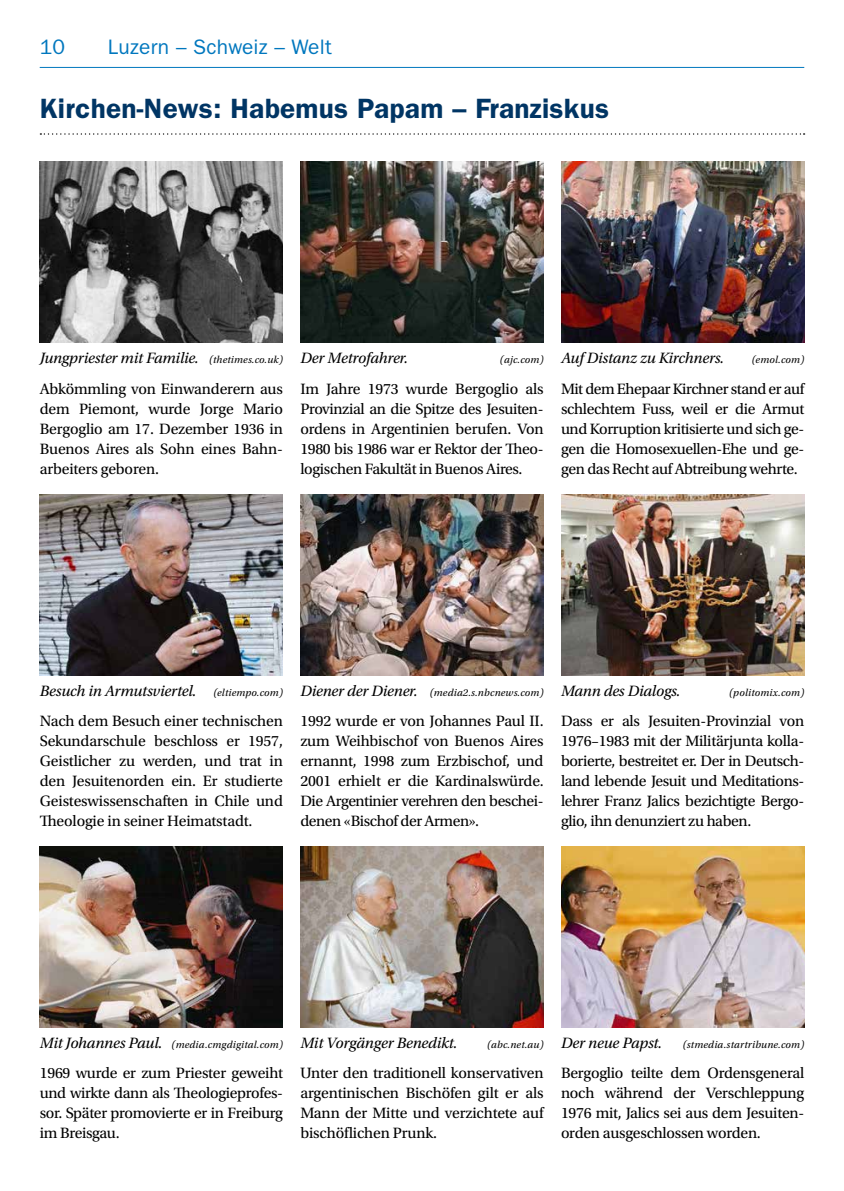
<style>
.page{position:relative;width:844px;height:1191px;background:#fff}
.page>*{position:absolute;margin:0;border:0;box-sizing:border-box;transform-origin:0 0}
.t1{font:600 28px "ITC Franklin Gothic Std";letter-spacing:.01em;color:#003564}
.t2{font:21px "ITC Franklin Gothic Std";letter-spacing:.01em;color:#0077be}
.t3{font:15.75px/20.1px "Utopia Std";letter-spacing:-.02em;color:#000;text-align:justify}
.t4{font:italic 15.75px "Utopia Std";letter-spacing:-.01em;color:#000}
.t5{font:italic 10.5px "Utopia Std";letter-spacing:.02em;color:#000}
.s1{font-size:10.5px}
.s2{font-size:15.75px}
</style>
<div class="page">
<hr style="left:40px;top:67px;width:764px;height:1px;background:#0077be">
<img style="left:40px;top:162px;width:243px;height:181px">
<img style="left:40px;top:494px;width:243px;height:181px">
<img style="left:300px;top:846px;width:243px;height:181px">
<img style="left:40px;top:846px;width:243px;height:181px">
<img style="left:300px;top:162px;width:243px;height:181px">
<img style="left:561px;top:846px;width:243px;height:181px">
<img style="left:561px;top:494px;width:243px;height:181px">
<img style="left:300px;top:494px;width:243px;height:181px">
<img style="left:561px;top:162px;width:243px;height:181px">
<svg style="left:40px;top:133px;width:764px;height:2px"></svg>
<h2 class="t2" style="left:40px;top:35px;width:27px">10</h2>
<h2 class="t2" style="left:108px;top:35px;width:225px">Luzern – Schweiz – Welt</h2>
<h1 class="t1" style="left:40px;top:92px;width:571px">Kirchen-News: Habemus Papam – Franziskus</h1>
<p class="t4" style="left:40px;top:350px;width:245px">Jungpriester mit Familie. <span class="s1">(thetimes.co.uk)</span></p>
<p class="t3" style="left:40px;top:378px;width:245px">Abkömmling von Einwanderern aus dem Piemont, wurde Jorge Mario Bergoglio am 17. Dezember 1936 in Buenos Aires als Sohn eines Bahn&shy;arbeiters geboren.</p>
<p class="t4" style="left:300px;top:350px;width:109px">Der Metrofahrer.</p>
<p class="t5" style="left:500px;top:354px;width:45px">(ajc.com)</p>
<p class="t3" style="left:300px;top:379px;width:245px">Im Jahre 1973 wurde Bergoglio als Provinzial an die Spitze des Jesuiten&shy;ordens in Argentinien berufen. Von 1980 bis 1986 war er Rektor der Theo&shy;logischen Fakultät in Buenos Aires.</p>
<p class="t4" style="left:561px;top:350px;width:164px">Auf Distanz zu Kirchners.</p>
<p class="t5" style="left:751px;top:354px;width:54px">(emol.com)</p>
<p class="t3" style="left:561px;top:379px;width:245px">Mit dem Ehepaar Kirchner stand er auf schlechtem Fuss, weil er die Armut und Korruption kritisierte und sich ge&shy;gen die Homosexuellen-Ehe und ge&shy;gen das Recht auf Abtreibung wehrte.</p>
<p class="t4" style="left:40px;top:682px;width:245px">Besuch in Armutsviertel. <span class="s1">(eltiempo.com)</span></p>
<p class="t3" style="left:40px;top:711px;width:245px">Nach dem Besuch einer technischen Sekundarschule beschloss er 1957, Geistlicher zu werden, und trat in den Jesuitenorden ein. Er studierte Geisteswissenschaften in Chile und Theologie in seiner Heimatstadt.</p>
<p class="t4" style="left:300px;top:682px;width:381px">Diener der Diener. <span class="s1">(media2.s.nbcnews.com)</span> Mann des Dialogs.</p>
<p class="t5" style="left:729px;top:686px;width:77px">(politomix.com)</p>
<p class="t3" style="left:300px;top:711px;width:245px">1992 wurde er von Johannes Paul II. zum Weihbischof von Buenos Aires ernannt, 1998 zum Erzbischof, und 2001 erhielt er die Kardinalswürde.<br>Die Argentinier verehren den beschei&shy;denen «Bischof der Armen».</p>
<p class="t3" style="left:561px;top:711px;width:245px">Dass er als Jesuiten-Provinzial von 1976–1983 mit der Militärjunta kolla&shy;borierte, bestreitet er. Der in Deutsch&shy;land lebende Jesuit und Meditations&shy;lehrer Franz Jalics bezichtigte Bergo&shy;glio, ihn denunziert zu haben.</p>
<p class="t5" style="left:40px;top:1038px;width:245px"><span class="s2">Mit Johannes Paul.</span> (media.cmgdigital.com)</p>
<p class="t3" style="left:40px;top:1063px;width:245px">1969 wurde er zum Priester geweiht und wirkte dann als Theologieprofes&shy;sor. Später promovierte er in Freiburg im Breisgau.</p>
<p class="t4" style="left:300px;top:1034px;width:158px">Mit Vorgänger Benedikt.</p>
<p class="t4" style="left:487px;top:1034px;width:176px"><span class="s1">(abc.net.au)</span> Der neue Papst.</p>
<p class="t5" style="left:682px;top:1038px;width:123px">(stmedia.startribune.com)</p>
<p class="t3" style="left:300px;top:1063px;width:245px">Unter den traditionell konservativen argentinischen Bischöfen gilt er als Mann der Mitte und verzichtete auf bischöflichen Prunk.</p>
<p class="t3" style="left:561px;top:1063px;width:245px">Bergoglio teilte dem Ordensgeneral noch während der Verschleppung 1976 mit, Jalics sei aus dem Jesuiten&shy;orden ausgeschlossen worden.</p>
</div>
